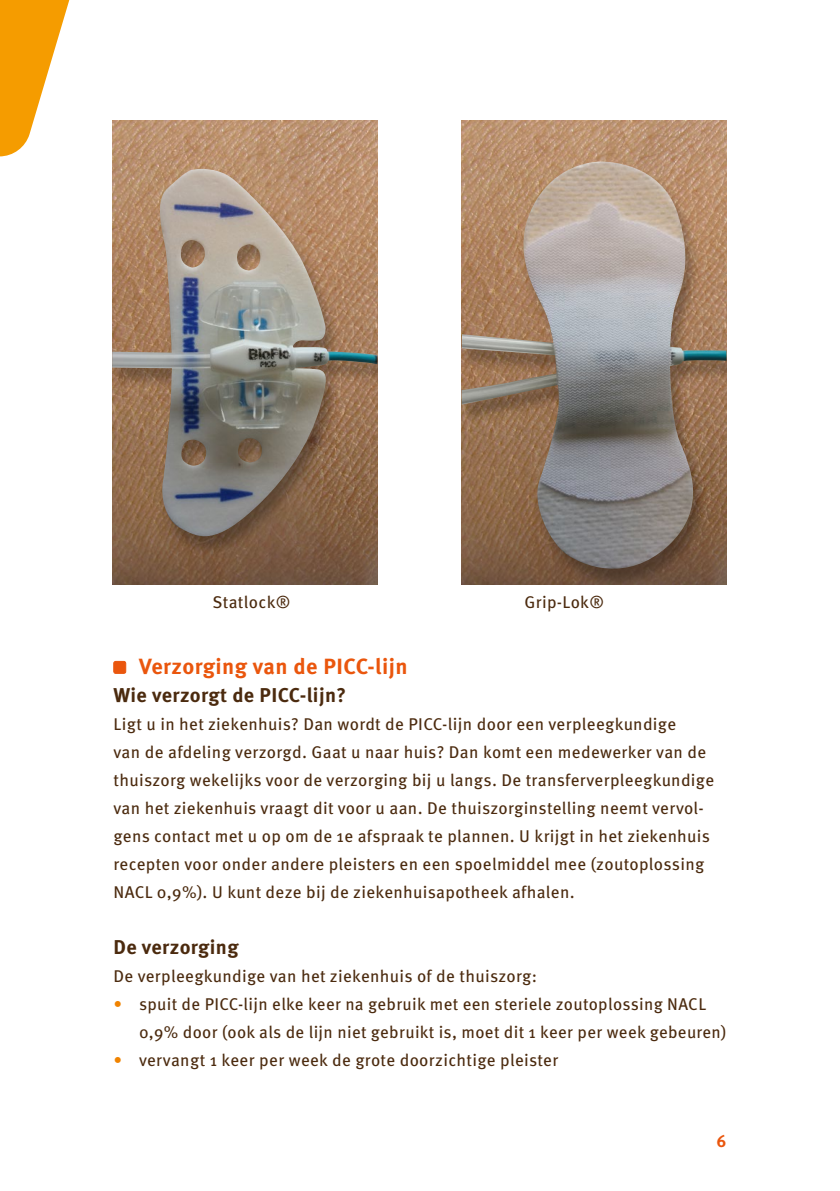
<style>
.page{position:relative;width:840px;height:1191px;background:#fff}
.page>*{position:absolute;margin:0;border:0;box-sizing:border-box;transform-origin:0 0}
.t1{font:700 22px "Meta Pro";letter-spacing:.02em;color:#ea560d}
.t2{font:700 20px "Meta Pro";letter-spacing:.02em;color:#4b2a0e}
.t3{font:17px/28px "Meta Pro";letter-spacing:.02em;color:#4b2a0e}
.t4{font:700 17px "Meta Pro";color:#ea560d}
.s1{color:#f08300}
</style>
<div class="page">
<svg style="left:0;top:0;width:70px;height:156px"></svg>
<div style="left:114px;top:661px;width:12px;height:12px;background:#ea560d;border-radius:2px"></div>
<div style="left:113px;top:661px;width:13px;height:12px;border:1px solid #ea560d;border-radius:2px"></div>
<img style="left:112px;top:120px;width:265px;height:464px">
<div style="left:112px;top:170px;width:265px;height:388px;background:#000;opacity:.3"></div>
<img style="left:112px;top:169px;width:265px;height:380px">
<img style="left:461px;top:120px;width:265px;height:41px">
<img style="left:461px;top:161px;width:265px;height:422px">
<p class="t3" style="left:212px;top:587px;width:79px">Statlock®</p>
<p class="t3" style="left:524px;top:587px;width:81px">Grip-Lok®</p>
<p class="t1" style="left:139px;top:649px;width:270px">Verzorging van de PICC-lijn</p>
<p class="t2" style="left:113px;top:679px;width:234px">Wie verzorgt de PICC-lijn?</p>
<p class="t3" style="left:113px;top:708px;width:601px">Ligt u in het ziekenhuis? Dan wordt de PICC-lijn door een verpleegkundige<br>van de afdeling verzorgd. Gaat u naar huis? Dan komt een medewerker van de thuiszorg wekelijks voor de verzorging bij u langs. De transferverpleegkundige van het ziekenhuis vraagt dit voor u aan. De thuiszorginstelling neemt vervol&shy;gens contact met u op om de 1e afspraak te plannen. U krijgt in het ziekenhuis recepten voor onder andere pleisters en een spoelmiddel mee (zoutoplossing NACL 0,9%). U kunt deze bij de ziekenhuisapotheek afhalen.</p>
<p class="t2" style="left:113px;top:931px;width:127px">De verzorging</p>
<p class="t3" style="left:113px;top:960px;width:425px">De verpleegkundige van het ziekenhuis of de thuiszorg:</p>
<p class="t3" style="left:139px;top:988px;width:588px;text-indent:-26px"><span class="s1">•</span> spuit de PICC-lijn elke keer na gebruik met een steriele zoutoplossing NACL<br>0,9% door (ook als de lijn niet gebruikt is, moet dit 1 keer per week gebeuren)</p>
<p class="t3" style="left:113px;top:1044px;width:446px"><span class="s1">•</span> vervangt 1 keer per week de grote doorzichtige pleister</p>
<p class="t4" style="left:716px;top:1127px;width:11px">6</p>
</div>
